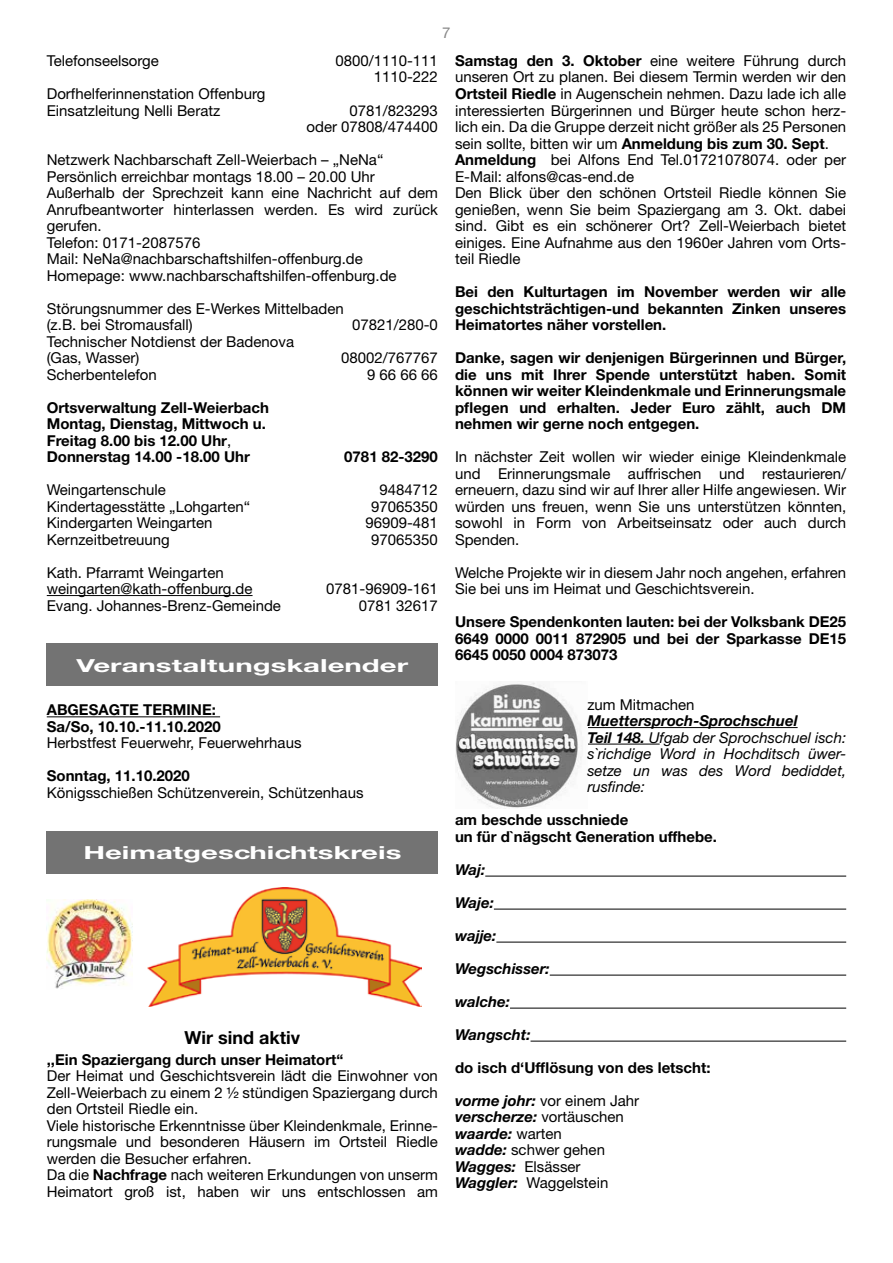
<style>
.page{position:relative;width:893px;height:1263px;background:#fff}
.page>*{position:absolute;margin:0;border:0;box-sizing:border-box;transform-origin:0 0}
.t1{font:700 18px "Helvetica Neue CE";color:#fff;scale:1.63 1}
.t2{font:700 18px "Helvetica Neue LT Std";color:#000}
.t3{font:15px/16.5px "Helvetica Neue LT Std";color:#000}
.t4{font:700 15px/16.5px "Helvetica Neue LT Std";color:#000}
.t5{font:italic 15px/16.5px "Helvetica Neue LT Std";color:#000}
.t6{font:italic 700 15px "Helvetica Neue LT Std";color:#000}
.t7{font:15px "Helvetica Neue LT Std";color:#878787}
.s1{font-weight:400}
.s2{font-weight:700}
.s3{font-weight:700;font-style:italic}
</style>
<div class="page">
<hr style="left:47px;top:595px;width:206px;height:1px;background:#000">
<hr style="left:47px;top:716px;width:173px;height:1px;background:#000">
<div style="left:47px;top:643px;width:391px;height:43px;background:#737373"></div>
<div style="left:47px;top:831px;width:391px;height:42px;background:#737373"></div>
<img style="left:148px;top:887px;width:274px;height:119px">
<img style="left:47px;top:900px;width:86px;height:89px">
<hr style="left:587px;top:727px;width:211px;height:1px;background:#000">
<hr style="left:587px;top:744px;width:73px;height:1px;background:#000">
<hr style="left:485px;top:876px;width:361px;height:1px;background:#000">
<hr style="left:494px;top:909px;width:352px;height:1px;background:#000">
<hr style="left:496px;top:942px;width:350px;height:1px;background:#000">
<hr style="left:550px;top:975px;width:296px;height:1px;background:#000">
<hr style="left:510px;top:1008px;width:336px;height:1px;background:#000">
<hr style="left:531px;top:1041px;width:315px;height:1px;background:#000">
<img style="left:455px;top:682px;width:127px;height:126px">
<p class="t7" style="left:442px;top:24px;width:10px">7</p>
<p class="t3" style="left:47px;top:52px;width:114px">Telefonseelsorge</p>
<p class="t3" style="left:335px;top:52px;width:104px;text-align:right">0800/1110-111<br>1110-222</p>
<p class="t3" style="left:47px;top:85px;width:220px">Dorfhelferinnenstation Offenburg<br>Einsatzleitung Nelli Beratz</p>
<p class="t3" style="left:306px;top:102px;width:133px;text-align:right">0781/823293<br>oder 07808/474400</p>
<p class="t3" style="left:47px;top:151px;width:393px">Netzwerk Nachbarschaft Zell-Weierbach – „NeNa“ Persönlich erreichbar montags 18.00 – 20.00 Uhr Außerhalb der Sprechzeit kann eine Nachricht auf dem Anrufbeantworter hinterlassen werden. Es wird zurück gerufen.<br>Telefon: 0171-2087576<br>Mail: NeNa@nachbarschaftshilfen-offenburg.de Homepage: www.nachbarschaftshilfen-offenburg.de</p>
<p class="t3" style="left:47px;top:300px;width:299px">Störungsnummer des E-Werkes Mittelbaden (z.B. bei Stromausfall)</p>
<p class="t3" style="left:352px;top:316px;width:87px">07821/280-0</p>
<p class="t3" style="left:47px;top:333px;width:249px">Technischer Notdienst der Badenova (Gas, Wasser)</p>
<p class="t3" style="left:341px;top:349px;width:98px">08002/767767</p>
<p class="t3" style="left:47px;top:366px;width:112px">Scherbentelefon</p>
<p class="t3" style="left:367px;top:366px;width:72px">9 66 66 66</p>
<p class="t4" style="left:47px;top:399px;width:224px">Ortsverwaltung Zell-Weierbach<br>Montag, Dienstag, Mittwoch u.<br>Freitag 8.00 bis 12.00 Uhr<span class="s1">,<br></span>Donnerstag 14.00 -18.00 Uhr</p>
<p class="t4" style="left:344px;top:448px;width:95px">0781 82-3290</p>
<p class="t3" style="left:47px;top:481px;width:121px">Weingartenschule</p>
<p class="t3" style="left:380px;top:481px;width:60px">9484712</p>
<p class="t3" style="left:47px;top:498px;width:205px">Kindertagesstätte „Lohgarten“</p>
<p class="t3" style="left:371px;top:498px;width:68px">97065350</p>
<p class="t3" style="left:47px;top:514px;width:167px">Kindergarten Weingarten</p>
<p class="t3" style="left:365px;top:514px;width:74px">96909-481</p>
<p class="t3" style="left:47px;top:531px;width:125px">Kernzeitbetreuung</p>
<p class="t3" style="left:371px;top:531px;width:68px">97065350</p>
<p class="t3" style="left:47px;top:564px;width:207px">Kath. Pfarramt Weingarten weingarten@kath-offenburg.de</p>
<p class="t3" style="left:326px;top:580px;width:113px">0781-96909-161</p>
<p class="t3" style="left:47px;top:597px;width:236px">Evang. Johannes-Brenz-Gemeinde</p>
<p class="t3" style="left:359px;top:597px;width:81px">0781 32617</p>
<p class="t1" style="left:77px;top:654px;width:205px">Veranstaltungskalender</p>
<p class="t4" style="left:47px;top:701px;width:176px">ABGESAGTE TERMINE:<br>Sa/So, 10.10.-11.10.2020</p>
<p class="t3" style="left:47px;top:734px;width:256px">Herbstfest Feuerwehr, Feuerwehrhaus</p>
<p class="t4" style="left:47px;top:767px;width:145px">Sonntag, 11.10.2020</p>
<p class="t3" style="left:47px;top:784px;width:318px">Königsschießen Schützenverein, Schützenhaus</p>
<p class="t1" style="left:83px;top:841px;width:197px">Heimatgeschichtskreis</p>
<p class="t2" style="left:185px;top:1026px;width:117px">Wir sind aktiv</p>
<p class="t4" style="left:47px;top:1050px;width:298px">,,Ein Spaziergang durch unser Heimatort“</p>
<p class="t3" style="left:47px;top:1067px;width:393px">Der Heimat und Geschichtsverein lädt die Einwohner von Zell-Weierbach zu einem 2 ½ stündigen Spaziergang durch den Ortsteil Riedle ein.<br>Viele historische Erkenntnisse über Kleindenkmale, Erinne&shy;rungsmale und besonderen Häusern im Ortsteil Riedle werden die Besucher erfahren.<br>Da die <span class="s2">Nachfrage</span> nach weiteren Erkundungen von unserm Heimatort groß ist, haben wir uns entschlossen am</p>
<p class="t3" style="left:455px;top:52px;width:393px"><span class="s2">Samstag den 3. Oktober</span> eine weitere Führung durch unseren Ort zu planen. Bei diesem Termin werden wir den <span class="s2">Ortsteil Riedle</span> in Augenschein nehmen. Dazu lade ich alle interessierten Bürgerinnen und Bürger heute schon herz&shy;lich ein. Da die Gruppe derzeit nicht größer als 25 Personen sein sollte, bitten wir um <span class="s2">Anmeldung bis zum 30. Sept</span>.<br><span class="s2">Anmeldung</span> bei Alfons End Tel.01721078074. oder per E-Mail: alfons@cas-end.de<br>Den Blick über den schönen Ortsteil Riedle können Sie genießen, wenn Sie beim Spaziergang am 3. Okt. dabei sind. Gibt es ein schönerer Ort? Zell-Weierbach bietet einiges. Eine Aufnahme aus den 1960er Jahren vom Orts&shy;teil Riedle</p>
<p class="t4" style="left:455px;top:283px;width:393px;text-align:justify">Bei den Kulturtagen im November werden wir alle geschichtsträchtigen-und bekannten Zinken unseres Heimatortes näher vorstellen.</p>
<p class="t4" style="left:455px;top:349px;width:393px;text-align:justify">Danke, sagen wir denjenigen Bürgerinnen und Bürger, die uns mit Ihrer Spende unterstützt haben. Somit können wir weiter Kleindenkmale und Erinnerungsmale pflegen und erhalten. Jeder Euro zählt, auch DM nehmen wir gerne noch entgegen.</p>
<p class="t3" style="left:455px;top:448px;width:393px;text-align:justify">In nächster Zeit wollen wir wieder einige Kleindenkmale und Erinnerungsmale auffrischen und restaurieren/ erneuern, dazu sind wir auf Ihrer aller Hilfe angewiesen. Wir würden uns freuen, wenn Sie uns unterstützen könnten, sowohl in Form von Arbeitseinsatz oder auch durch Spenden.</p>
<p class="t3" style="left:455px;top:564px;width:393px">Welche Projekte wir in diesem Jahr noch angehen, erfahren<br>Sie bei uns im Heimat und Geschichtsverein.</p>
<p class="t4" style="left:455px;top:613px;width:393px;text-align:justify">Unsere Spendenkonten lauten: bei der Volksbank DE25<br>6649 0000 0011 872905 und bei der Sparkasse DE15<br>6645 0050 0004 873073</p>
<p class="t3" style="left:587px;top:696px;width:109px">zum Mitmachen</p>
<p class="t5" style="left:587px;top:712px;width:260px"><span class="s2">Muettersproch-Sprochschuel<br>Teil 148.</span> Ufgab der Sprochschuel isch: s`richdige Word in Hochditsch üwer&shy;setze un was des Word bediddet, rusfinde:</p>
<p class="t4" style="left:455px;top:811px;width:263px">am beschde usschniede<br>un für d`nägscht Generation uffhebe.</p>
<p class="t6" style="left:455px;top:860px;width:32px">Waj:</p>
<p class="t6" style="left:455px;top:893px;width:40px">Waje:</p>
<p class="t6" style="left:455px;top:926px;width:43px">wajje:</p>
<p class="t6" style="left:455px;top:959px;width:96px">Wegschisser:</p>
<p class="t6" style="left:455px;top:992px;width:57px">walche:</p>
<p class="t6" style="left:455px;top:1025px;width:77px">Wangscht:</p>
<p class="t4" style="left:455px;top:1059px;width:257px">do isch d‘Ufflösung von des letscht:</p>
<p class="t3" style="left:455px;top:1092px;width:186px"><span class="s3">vorme johr:</span> vor einem Jahr <span class="s3">verscherze:</span> vortäuschen <span class="s3">waarde:</span> warten<br><span class="s3">wadde:</span> schwer gehen<br><span class="s3">Wagges:</span> Elsässer<br><span class="s3">Waggler:</span> Waggelstein</p>
</div>
